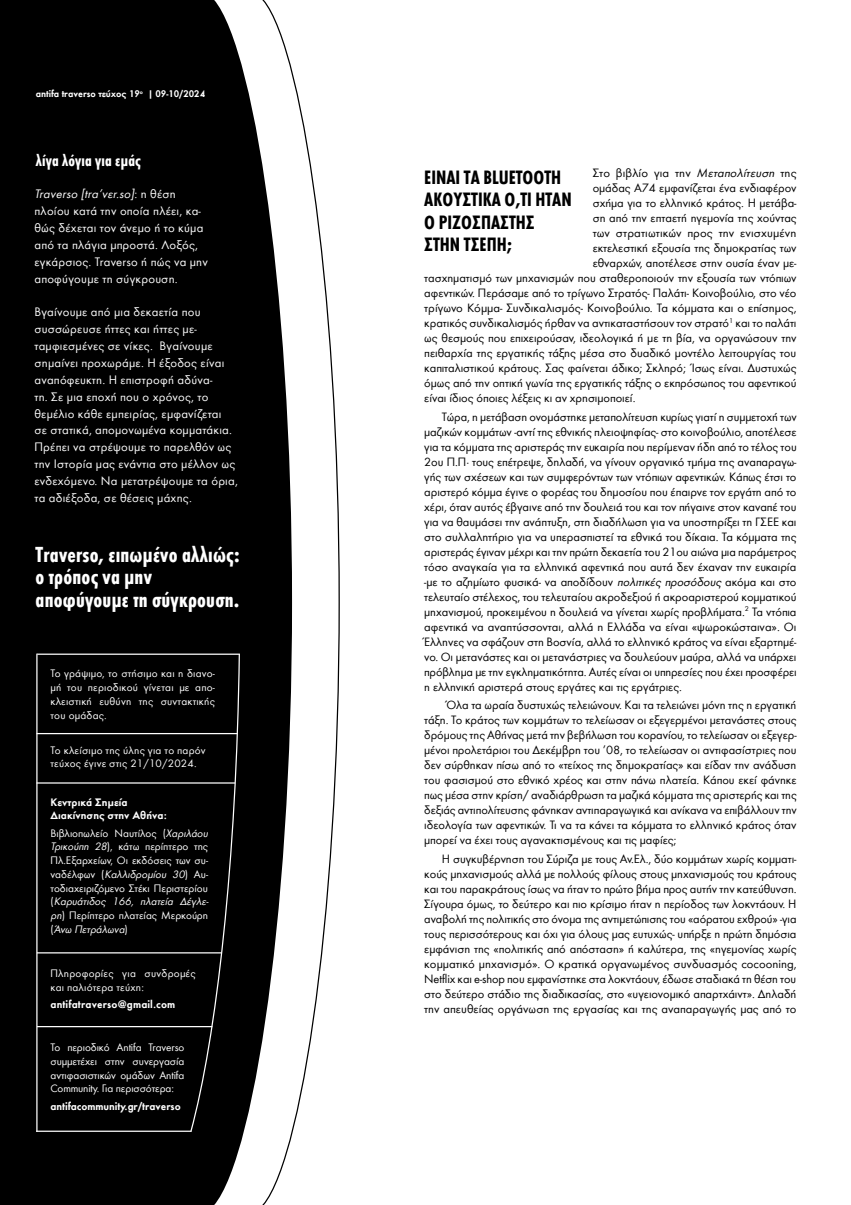
<style>
.page{position:relative;width:851px;height:1205px;background:#fff}
.page>*{position:absolute;margin:0;border:0;box-sizing:border-box;transform-origin:0 0}
.t1{font:700 condensed 22.5px/22.5px "Futura Greek";letter-spacing:.01em;color:#fff}
.t2{font:700 condensed 20px/22.5px "Futura Greek";color:#000}
.t3{font:700 condensed 16.88px "Futura Greek";letter-spacing:.01em;color:#fff}
.t4{font:12.75px/16.9px "Futura Greek";letter-spacing:.015em;color:#fff}
.t5{font:12.5px/15px "Futura Greek";letter-spacing:-.005em;color:#000;text-align:justify}
.t6{font:11.25px/13.8px "Futura Greek";letter-spacing:.015em;color:#fff;text-align:justify}
.t7{font:600 11.25px/13.8px "Futura Greek";color:#fff}
.t8{font:600 10px "Futura Greek";letter-spacing:-.01em;color:#fff}
.s1{font-style:italic}
</style>
<div class="page">
<svg style="left:292px;top:70px;width:48px;height:1065px"></svg>
<svg style="left:0;top:0;width:292px;height:1205px;background:#121212"></svg>
<hr style="left:36px;top:782px;width:199px;height:1px;background:#fff">
<hr style="left:36px;top:733px;width:201px;height:1px;background:#fff">
<hr style="left:37px;top:952px;width:184px;height:1px;background:#fff">
<hr style="left:37px;top:1026px;width:175px;height:1px;background:#fff">
<div style="left:189px;top:655px;width:51px;height:478px;background:#000"></div>
<hr style="left:37px;top:653px;width:203px;height:2px;background:#fff">
<hr style="left:36px;top:653px;width:2px;height:479px;background:#fff">
<hr style="left:36px;top:1130px;width:155px;height:2px;background:#fff">
<p class="t8" style="left:36px;top:88px;width:171px">antifa traverso τεύχος 19<sup>o</sup> | 09-10/2024</p>
<h3 class="t3" style="left:36px;top:151px;width:107px">λίγα λόγια για εμάς</h3>
<p class="t4" style="left:34px;top:186px;width:175px"><span class="s1">Traverso [tra’vεr.so]</span>: η θέση πλοίου κατά την οποία πλέει, κα&shy;θώς δέχεται τον άνεμο ή το κύμα από τα πλάγια μπροστά. Λοξός, εγκάρσιος. Traverso ή πώς να μην αποφύγουμε τη σύγκρουση.</p>
<p class="t4" style="left:34px;top:304px;width:205px">Βγαίνουμε από μια δεκαετία που συσσώρευσε ήττες και ήττες με&shy;ταμφιεσμένες σε νίκες. Βγαίνουμε σημαίνει προχωράμε. Η έξοδος είναι αναπόφευκτη. Η επιστροφή αδύνα-<br>τη. Σε μια εποχή που ο χρόνος, το θεμέλιο κάθε εμπειρίας, εμφανίζεται<br>σε στατικά, απομονωμένα κομματάκια.<br>Πρέπει να στρέψουμε το παρελθόν ως την Ιστορία μας ενάντια στο μέλλον ως ενδεχόμενο. Να μετατρέψουμε τα όρια, τα αδιέξοδα, σε θέσεις μάχης.</p>
<h1 class="t1" style="left:36px;top:543px;width:205px">Traverso, ειπωμένο αλλιώς: ο τρόπος να μην αποφύγουμε τη σύγκρουση.</h1>
<p class="t6" style="left:50px;top:667px;width:166px">Το γράψιμο, το στήσιμο και η διανο&shy;μή του περιοδικού γίνεται με απο&shy;κλειστική ευθύνη της συντακτικής του ομάδας.</p>
<p class="t6" style="left:50px;top:743px;width:157px">Το κλείσιμο της ύλης για το παρόν τεύχος έγινε στις 21/10/2024.</p>
<p class="t7" style="left:50px;top:795px;width:118px">Κεντρικά Σημεία<br>Διακίνησης στην Αθήνα:</p>
<p class="t6" style="left:50px;top:826px;width:160px">Βιβλιοπωλείο Ναυτίλος (<span class="s1">Χαριλάου Τρικούπη 28</span>), κάτω περίπτερο της Πλ.Εξαρχείων, Οι εκδόσεις των συ&shy;ναδέλφων (<span class="s1">Καλλιδρομίου 30</span>) Αυ&shy;τοδιαχειριζόμενο Στέκι Περιστερίου (<span class="s1">Καρυάτιδος 166, πλατεία Δέγλε&shy;ρη</span>) Περίπτερο πλατείας Μερκούρη (<span class="s1">Άνω Πετράλωνα</span>)</p>
<p class="t6" style="left:50px;top:967px;width:147px">Πληροφορίες για συνδρομές και παλιότερα τεύχη:</p>
<p class="t7" style="left:50px;top:997px;width:126px">antifatraverso@gmail.com</p>
<p class="t6" style="left:50px;top:1041px;width:135px">Το περιοδικό Antifa Traverso συμμετέχει στην συνεργασία αντιφασιστικών ομάδων Antifa Community. Για περισσότερα:</p>
<p class="t7" style="left:50px;top:1099px;width:132px">antifacommunity.gr/traverso</p>
<p class="t5" style="left:592px;top:166px;width:205px">Στο βιβλίο για την <span class="s1">Μεταπολίτευση</span> της</p>
<p class="t5" style="left:592px;top:181px;width:205px">ομάδας Α74 εμφανίζεται ένα ενδιαφέρον</p>
<p class="t5" style="left:592px;top:196px;width:205px">σχήμα για το ελληνικό κράτος. Η μετάβα-</p>
<p class="t5" style="left:592px;top:211px;width:205px">ση από την επταετή ηγεμονία της χούντας</p>
<p class="t5" style="left:592px;top:226px;width:205px">των στρατιωτικών προς την ενισχυμένη</p>
<p class="t5" style="left:592px;top:241px;width:205px">εκτελεστική εξουσία της δημοκρατίας των</p>
<p class="t5" style="left:592px;top:256px;width:205px">εθναρχών, αποτέλεσε στην ουσία έναν με-</p>
<p class="t5" style="left:424px;top:271px;width:374px">τασχηματισμό των μηχανισμών που σταθεροποιούν την εξουσία των ντόπιων</p>
<p class="t5" style="left:424px;top:286px;width:374px">αφεντικών. Περάσαμε από το τρίγωνο Στρατός- Παλάτι- Κοινοβούλιο, στο νέο</p>
<p class="t5" style="left:424px;top:301px;width:374px">τρίγωνο Κόμμα- Συνδικαλισμός- Κοινοβούλιο. Τα κόμματα και ο επίσημος,</p>
<p class="t5" style="left:424px;top:316px;width:374px">κρατικός συνδικαλισμός ήρθαν να αντικαταστήσουν τον στρατό<sup>1</sup> και το παλάτι</p>
<p class="t5" style="left:424px;top:331px;width:374px">ως θεσμούς που επιχειρούσαν, ιδεολογικά ή με τη βία, να οργανώσουν την</p>
<p class="t5" style="left:424px;top:346px;width:373px">πειθαρχία της εργατικής τάξης μέσα στο δυαδικό μοντέλο λειτουργίας του</p>
<p class="t5" style="left:424px;top:361px;width:374px">καπιταλιστικού κράτους. Σας φαίνεται άδικο; Σκληρό; Ίσως είναι. Δυστυχώς</p>
<p class="t5" style="left:424px;top:376px;width:374px">όμως από την οπτική γωνία της εργατικής τάξης ο εκπρόσωπος του αφεντικού</p>
<p class="t5" style="left:424px;top:391px;width:213px">είναι ίδιος όποιες λέξεις κι αν χρησιμοποιεί.</p>
<p class="t5" style="left:424px;top:409px;width:374px;text-indent:18px">Τώρα, η μετάβαση ονομάστηκε μεταπολίτευση κυρίως γιατί η συμμετοχή των μαζικών κομμάτων -αντί της εθνικής πλειοψηφίας- στο κοινοβούλιο, αποτέλεσε για τα κόμματα της αριστεράς την ευκαιρία που περίμεναν ήδη από το τέλος του 2ου Π.Π· τους επέτρεψε, δηλαδή, να γίνουν οργανικό τμήμα της αναπαραγω&shy;γής των σχέσεων και των συμφερόντων των ντόπιων αφεντικών. Κάπως έτσι το αριστερό κόμμα έγινε ο φορέας του δημοσίου που έπαιρνε τον εργάτη από το χέρι, όταν αυτός έβγαινε από την δουλειά του και τον πήγαινε στον καναπέ του για να θαυμάσει την ανάπτυξη, στη διαδήλωση για να υποστηρίξει τη ΓΣΕΕ και στο συλλαλητήριο για να υπερασπιστεί τα εθνικά του δίκαια. Τα κόμματα της αριστεράς έγιναν μέχρι και την πρώτη δεκαετία του 21ου αιώνα μια παράμετρος τόσο αναγκαία για τα ελληνικά αφεντικά που αυτά δεν έχαναν την ευκαιρία -με το αζημίωτο φυσικά- να αποδίδουν <span class="s1">πολιτικές προσόδους</span> ακόμα και στο τελευταίο στέλεχος, του τελευταίου ακροδεξιού ή ακροαριστερού κομματικού μηχανισμού, προκειμένου η δουλειά να γίνεται χωρίς προβλήματα.<sup>2</sup> Τα ντόπια αφεντικά να αναπτύσσονται, αλλά η Ελλάδα να είναι «ψωροκώσταινα». Οι Έλληνες να σφάζουν στη Βοσνία, αλλά το ελληνικό κράτος να είναι εξαρτημέ&shy;νο. Οι μετανάστες και οι μετανάστριες να δουλεύουν μαύρα, αλλά να υπάρχει πρόβλημα με την εγκληματικότητα. Αυτές είναι οι υπηρεσίες που έχει προσφέρει η ελληνική αριστερά στους εργάτες και τις εργάτριες.</p>
<p class="t5" style="left:424px;top:698px;width:374px;text-indent:22px">Όλα τα ωραία δυστυχώς τελειώνουν. Και τα τελειώνει μόνη της η εργατική τάξη. Το κράτος των κομμάτων το τελείωσαν οι εξεγερμένοι μετανάστες στους δρόμους της Αθήνας μετά την βεβήλωση του κορανίου, το τελείωσαν οι εξεγερ&shy;μένοι προλετάριοι του Δεκέμβρη του ’08, το τελείωσαν οι αντιφασίστριες που δεν σύρθηκαν πίσω από το «τείχος της δημοκρατίας» και είδαν την ανάδυση του φασισμού στο εθνικό χρέος και στην πάνω πλατεία. Κάπου εκεί φάνηκε πως μέσα στην κρίση/ αναδιάρθρωση τα μαζικά κόμματα της αριστερής και της δεξιάς αντιπολίτευσης φάνηκαν αντιπαραγωγικά και ανίκανα να επιβάλλουν την ιδεολογία των αφεντικών. Τι να τα κάνει τα κόμματα το ελληνικό κράτος όταν μπορεί να έχει τους αγανακτισμένους και τις μαφίες;</p>
<p class="t5" style="left:424px;top:851px;width:374px;text-indent:18px">Η συγκυβέρνηση του Σύριζα με τους Αν.Ελ., δύο κομμάτων χωρίς κομματι&shy;κούς μηχανισμούς αλλά με πολλούς φίλους στους μηχανισμούς του κράτους και του παρακράτους ίσως να ήταν το πρώτο βήμα προς αυτήν την κατεύθυνση.<br>Σίγουρα όμως, το δεύτερο και πιο κρίσιμο ήταν η περίοδος των λοκντάουν. Η αναβολή της πολιτικής στο όνομα της αντιμετώπισης του «αόρατου εχθρού» -για τους περισσότερους και όχι για όλους μας ευτυχώς- υπήρξε η πρώτη δημόσια εμφάνιση της «πολιτικής από απόσταση» ή καλύτερα, της «ηγεμονίας χωρίς κομματικό μηχανισμό». Ο κρατικά οργανωμένος συνδυασμός cocooning, Netflix και e-shop που εμφανίστηκε στα λοκντάουν, έδωσε σταδιακά τη θέση του στο δεύτερο στάδιο της διαδικασίας, στο «υγειονομικό απαρτχάιντ». Δηλαδή την απευθείας οργάνωση της εργασίας και της αναπαραγωγής μας από το</p>
<h2 class="t2" style="left:424px;top:166px;width:149px">ΕΊΝΑΙ ΤΑ BLUETOOTH<br>ΑΚΟΥΣΤΙΚΆ Ό,ΤΙ ΉΤΑΝ<br>Ο ΡΙΖΟΣΠΆΣΤΗΣ<br>ΣΤΗΝ ΤΣΈΠΗ;</h2>
</div>
